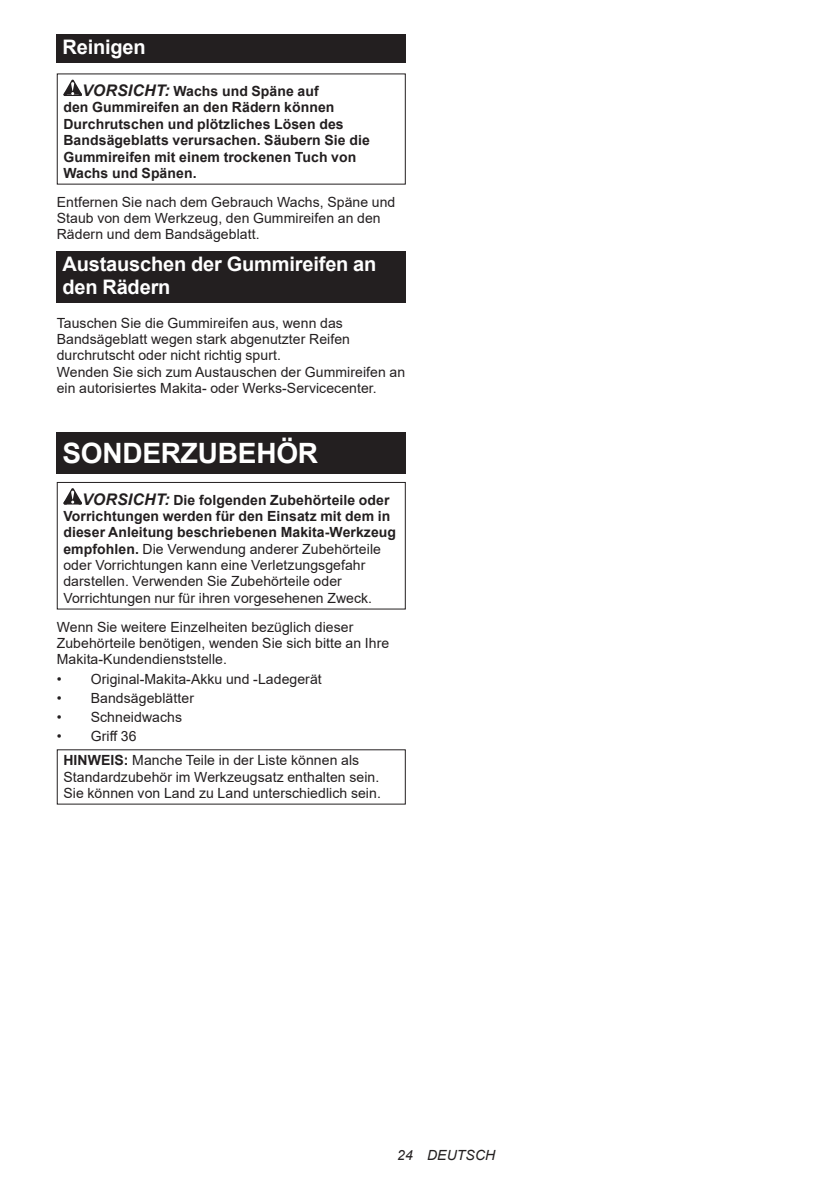
<style>
.page{position:relative;width:840px;height:1191px;background:#fff}
.page>*{position:absolute;margin:0;border:0;box-sizing:border-box;transform-origin:0 0}
.t1{font:700 28px "Arial";letter-spacing:-.01em;color:#fff}
.t2{font:700 20px/23.4px "Arial";letter-spacing:-.01em;color:#fff}
.t3{font:14px/16.4px "Arial";letter-spacing:.005em;color:#231f20}
.t4{font:700 14px/16.4px "Arial";letter-spacing:.005em;color:#231f20}
.t5{font:italic 14px "Arial";letter-spacing:.005em;color:#231f20}
.s1{font-style:italic;font-size:16px}
.s2{font-weight:700;font-style:italic;font-size:16px}
.s3{font-weight:700}
</style>
<div class="page">
<div style="left:57px;top:34px;width:348px;height:29px;background:#231f20"></div>
<svg style="left:63px;top:80px;width:19px;height:16px"></svg>
<div style="left:57px;top:251px;width:348px;height:52px;background:#231f20"></div>
<div style="left:57px;top:433px;width:348px;height:41px;background:#231f20"></div>
<svg style="left:63px;top:488px;width:19px;height:16px"></svg>
<div style="left:57px;top:482px;width:348px;height:127px;border:1px solid #231f20"></div>
<h2 class="t2" style="left:62px;top:36px;width:85px">Reinigen</h2>
<p class="t4" style="left:63px;top:83px;width:308px;text-indent:19px"><span class="s1">VORSICHT:</span> Wachs und Späne auf<br>den Gummireifen an den Rädern können Durchrutschen und plötzliches Lösen des Bandsägeblatts verursachen. Säubern Sie die Gummireifen mit einem trockenen Tuch von Wachs und Spänen.</p>
<p class="t3" style="left:57px;top:193px;width:340px">Entfernen Sie nach dem Gebrauch Wachs, Späne und<br>Staub von dem Werkzeug, den Gummireifen an den<br>Rädern und dem Bandsägeblatt.</p>
<h2 class="t2" style="left:62px;top:252px;width:315px">Austauschen der Gummireifen an den Rädern</h2>
<p class="t3" style="left:57px;top:314px;width:350px">Tauschen Sie die Gummireifen aus, wenn das Bandsägeblatt wegen stark abgenutzter Reifen durchrutscht oder nicht richtig spurt.<br>Wenden Sie sich zum Austauschen der Gummireifen an ein autorisiertes Makita- oder Werks-Servicecenter.</p>
<h1 class="t1" style="left:62px;top:433px;width:257px">SONDERZUBEHÖR</h1>
<p class="t3" style="left:63px;top:491px;width:334px;text-indent:19px"><span class="s2">VORSICHT:</span> <span class="s3">Die folgenden Zubehörteile oder Vorrichtungen werden für den Einsatz mit dem in dieser Anleitung beschriebenen Makita-Werkzeug empfohlen.</span> Die Verwendung anderer Zubehörteile oder Vorrichtungen kann eine Verletzungsgefahr darstellen. Verwenden Sie Zubehörteile oder Vorrichtungen nur für ihren vorgesehenen Zweck.</p>
<p class="t3" style="left:57px;top:618px;width:334px">Wenn Sie weitere Einzelheiten bezüglich dieser<br>Zubehörteile benötigen, wenden Sie sich bitte an Ihre<br>Makita-Kundendienststelle.</p>
<p class="t3" style="left:57px;top:670px;width:266px">• Original-Makita-Akku und -Ladegerät</p>
<p class="t3" style="left:57px;top:689px;width:139px">• Bandsägeblätter</p>
<p class="t3" style="left:57px;top:709px;width:127px">• Schneidwachs</p>
<p class="t3" style="left:63px;top:724px;width:297px;line-height:23.8px;text-indent:-7px">• Griff 36<br><span class="s3">HINWEIS:</span> Manche Teile in der Liste können als</p>
<p class="t3" style="left:63px;top:768px;width:319px">Standardzubehör im Werkzeugsatz enthalten sein.<br>Sie können von Land zu Land unterschiedlich sein.</p>
<p class="t5" style="left:397px;top:1146px;width:99px">24 DEUTSCH</p>
</div>
